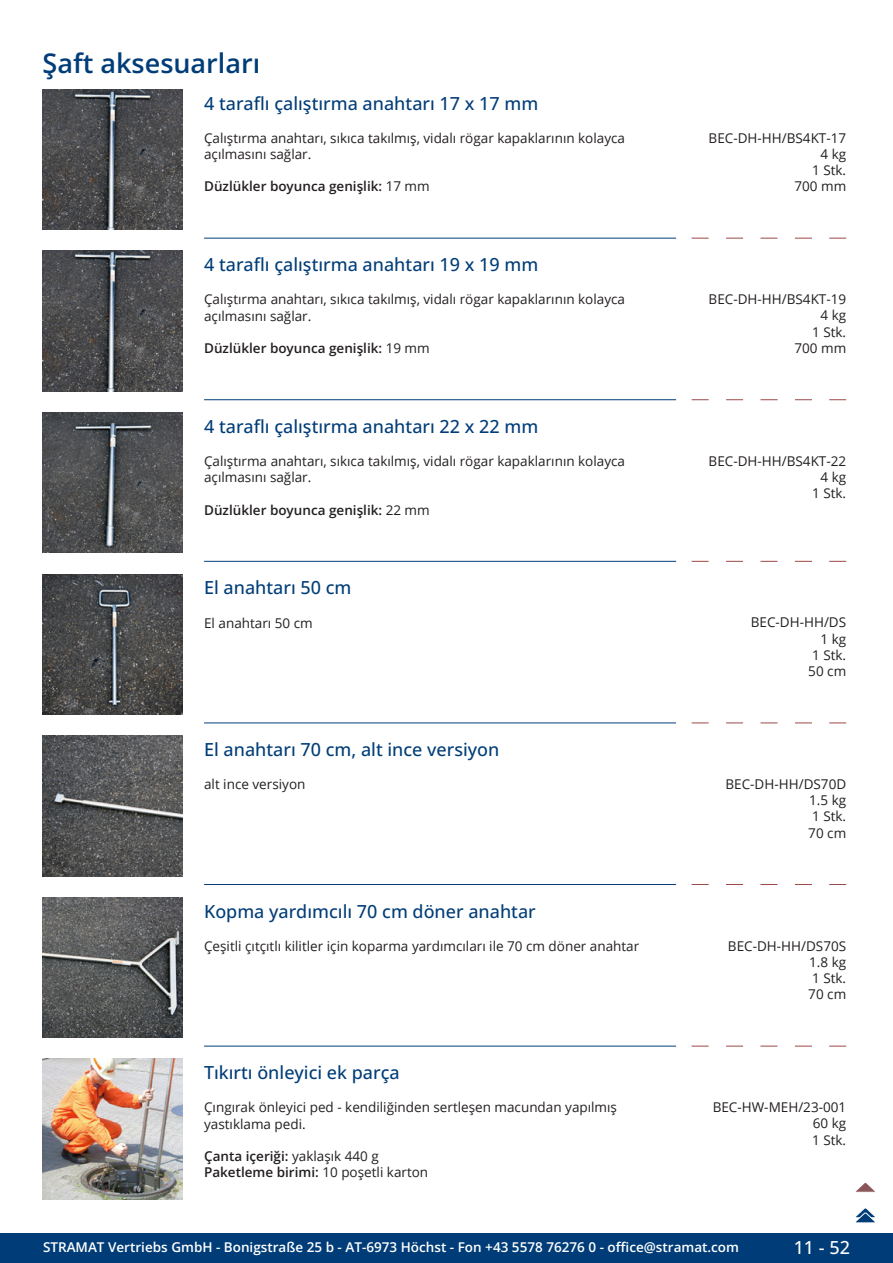
<style>
.page{position:relative;width:893px;height:1263px;background:#fff}
.page>*{position:absolute;margin:0;border:0;box-sizing:border-box;transform-origin:0 0}
.GruppeName{font:600 27px "Open Sans";color:#003d78}
.ArtikelName{font:500 18px "Open Sans";color:#003d78}
.t1{font:500 18px "Open Sans";color:#fff}
.Beschreibung{font:13.5px/16.2px "Open Sans";color:#231f20}
.ArtikelNummer{font:13.5px "Open Sans";color:#231f20}
.Beschreibung-2{font:600 13.5px/16.2px "Open Sans";color:#231f20}
.t2{font:600 13.5px "Open Sans";color:#fff}
.s1{font-weight:400}
</style>
<div class="page">
<div style="left:0;top:1233px;width:893px;height:30px;background:#003d78"></div>
<img style="left:43px;top:89px;width:140px;height:141px">
<img style="left:43px;top:251px;width:140px;height:140px">
<svg style="left:692px;top:238px;width:17px;height:1px"></svg>
<svg style="left:726px;top:238px;width:17px;height:1px"></svg>
<svg style="left:760px;top:238px;width:17px;height:1px"></svg>
<svg style="left:795px;top:238px;width:17px;height:1px"></svg>
<svg style="left:829px;top:238px;width:17px;height:1px"></svg>
<hr style="left:204px;top:238px;width:472px;height:1px;background:#003d78">
<img style="left:43px;top:412px;width:140px;height:141px">
<svg style="left:692px;top:399px;width:17px;height:1px"></svg>
<svg style="left:726px;top:399px;width:17px;height:1px"></svg>
<svg style="left:760px;top:399px;width:17px;height:1px"></svg>
<svg style="left:795px;top:399px;width:17px;height:1px"></svg>
<svg style="left:829px;top:399px;width:17px;height:1px"></svg>
<hr style="left:204px;top:399px;width:472px;height:1px;background:#003d78">
<img style="left:43px;top:574px;width:140px;height:140px">
<svg style="left:692px;top:561px;width:17px;height:1px"></svg>
<svg style="left:726px;top:561px;width:17px;height:1px"></svg>
<svg style="left:760px;top:561px;width:17px;height:1px"></svg>
<svg style="left:795px;top:561px;width:17px;height:1px"></svg>
<svg style="left:829px;top:561px;width:17px;height:1px"></svg>
<hr style="left:204px;top:561px;width:472px;height:1px;background:#003d78">
<img style="left:43px;top:736px;width:140px;height:140px">
<svg style="left:692px;top:723px;width:17px;height:1px"></svg>
<svg style="left:726px;top:723px;width:17px;height:1px"></svg>
<svg style="left:760px;top:723px;width:17px;height:1px"></svg>
<svg style="left:795px;top:723px;width:17px;height:1px"></svg>
<svg style="left:829px;top:723px;width:17px;height:1px"></svg>
<hr style="left:204px;top:723px;width:472px;height:1px;background:#003d78">
<img style="left:43px;top:897px;width:140px;height:140px">
<svg style="left:692px;top:884px;width:17px;height:1px"></svg>
<svg style="left:726px;top:884px;width:17px;height:1px"></svg>
<svg style="left:760px;top:884px;width:17px;height:1px"></svg>
<svg style="left:795px;top:884px;width:17px;height:1px"></svg>
<svg style="left:829px;top:884px;width:17px;height:1px"></svg>
<hr style="left:204px;top:884px;width:472px;height:1px;background:#003d78">
<img style="left:43px;top:1059px;width:140px;height:140px">
<svg style="left:692px;top:1046px;width:17px;height:1px"></svg>
<svg style="left:726px;top:1046px;width:17px;height:1px"></svg>
<svg style="left:760px;top:1046px;width:17px;height:1px"></svg>
<svg style="left:795px;top:1046px;width:17px;height:1px"></svg>
<svg style="left:829px;top:1046px;width:17px;height:1px"></svg>
<hr style="left:204px;top:1046px;width:472px;height:1px;background:#003d78">
<svg style="left:856px;top:1183px;width:19px;height:9px"></svg>
<svg style="left:855px;top:1208px;width:21px;height:15px"></svg>
<p class="GruppeName" style="left:43px;top:44px;width:219px">Şaft aksesuarları</p>
<p class="ArtikelName" style="left:204px;top:91px;width:336px">4 taraflı çalıştırma anahtarı 17 x 17 mm</p>
<p class="Beschreibung" style="left:204px;top:129px;width:422px">Çalıştırma anahtarı, sıkıca takılmış, vidalı rögar kapaklarının kolayca açılmasını sağlar.</p>
<p class="Beschreibung-2" style="left:204px;top:178px;width:227px">Düzlükler boyunca genişlik: <span class="s1">17 mm</span></p>
<p class="ArtikelName" style="left:204px;top:252px;width:336px">4 taraflı çalıştırma anahtarı 19 x 19 mm</p>
<p class="Beschreibung" style="left:204px;top:291px;width:422px">Çalıştırma anahtarı, sıkıca takılmış, vidalı rögar kapaklarının kolayca açılmasını sağlar.</p>
<p class="Beschreibung-2" style="left:204px;top:340px;width:227px">Düzlükler boyunca genişlik: <span class="s1">19 mm</span></p>
<p class="ArtikelName" style="left:204px;top:414px;width:336px">4 taraflı çalıştırma anahtarı 22 x 22 mm</p>
<p class="Beschreibung" style="left:204px;top:453px;width:422px">Çalıştırma anahtarı, sıkıca takılmış, vidalı rögar kapaklarının kolayca açılmasını sağlar.</p>
<p class="Beschreibung-2" style="left:204px;top:501px;width:227px">Düzlükler boyunca genişlik: <span class="s1">22 mm</span></p>
<p class="ArtikelNummer" style="left:709px;top:128px;width:139px">BEC-DH-HH/BS4KT-17</p>
<p class="ArtikelNummer" style="left:820px;top:145px;width:27px">4 kg</p>
<p class="ArtikelNummer" style="left:812px;top:161px;width:36px">1 Stk.</p>
<p class="ArtikelNummer" style="left:794px;top:177px;width:53px">700 mm</p>
<p class="ArtikelNummer" style="left:709px;top:290px;width:139px">BEC-DH-HH/BS4KT-19</p>
<p class="ArtikelNummer" style="left:820px;top:306px;width:27px">4 kg</p>
<p class="ArtikelNummer" style="left:812px;top:322px;width:36px">1 Stk.</p>
<p class="ArtikelNummer" style="left:794px;top:339px;width:53px">700 mm</p>
<p class="ArtikelNummer" style="left:709px;top:452px;width:139px">BEC-DH-HH/BS4KT-22</p>
<p class="ArtikelNummer" style="left:820px;top:468px;width:27px">4 kg</p>
<p class="ArtikelNummer" style="left:812px;top:484px;width:36px">1 Stk.</p>
<p class="ArtikelName" style="left:204px;top:575px;width:149px">El anahtarı 50 cm</p>
<p class="Beschreibung" style="left:204px;top:614px;width:110px">El anahtarı 50 cm</p>
<p class="ArtikelNummer" style="left:751px;top:613px;width:97px">BEC-DH-HH/DS</p>
<p class="ArtikelNummer" style="left:820px;top:629px;width:27px">1 kg</p>
<p class="ArtikelNummer" style="left:812px;top:646px;width:36px">1 Stk.</p>
<p class="ArtikelNummer" style="left:808px;top:662px;width:39px">50 cm</p>
<p class="ArtikelName" style="left:204px;top:737px;width:297px">El anahtarı 70 cm, alt ince versiyon</p>
<p class="Beschreibung" style="left:204px;top:776px;width:103px">alt ince versiyon</p>
<p class="ArtikelNummer" style="left:725px;top:775px;width:122px">BEC-DH-HH/DS70D</p>
<p class="ArtikelNummer" style="left:809px;top:791px;width:39px">1.5 kg</p>
<p class="ArtikelNummer" style="left:812px;top:807px;width:36px">1 Stk.</p>
<p class="ArtikelNummer" style="left:808px;top:823px;width:39px">70 cm</p>
<p class="ArtikelName" style="left:204px;top:899px;width:333px">Kopma yardımcılı 70 cm döner anahtar</p>
<p class="Beschreibung" style="left:204px;top:937px;width:437px">Çeşitli çıtçıtlı kilitler için koparma yardımcıları ile 70 cm döner anahtar</p>
<p class="ArtikelNummer" style="left:728px;top:936px;width:120px">BEC-DH-HH/DS70S</p>
<p class="ArtikelNummer" style="left:809px;top:953px;width:39px">1.8 kg</p>
<p class="ArtikelNummer" style="left:812px;top:969px;width:36px">1 Stk.</p>
<p class="ArtikelNummer" style="left:808px;top:985px;width:39px">70 cm</p>
<p class="ArtikelName" style="left:204px;top:1060px;width:197px">Tıkırtı önleyici ek parça</p>
<p class="Beschreibung" style="left:204px;top:1099px;width:414px">Çıngırak önleyici ped - kendiliğinden sertleşen macundan yapılmış yastıklama pedi.</p>
<p class="Beschreibung-2" style="left:204px;top:1147px;width:226px">Çanta içeriği: <span class="s1">yaklaşık 440 g<br></span>Paketleme birimi: <span class="s1">10 poşetli karton</span></p>
<p class="ArtikelNummer" style="left:713px;top:1098px;width:135px">BEC-HW-MEH/23-001</p>
<p class="ArtikelNummer" style="left:813px;top:1114px;width:35px">60 kg</p>
<p class="ArtikelNummer" style="left:812px;top:1130px;width:36px">1 Stk.</p>
<p class="t2" style="left:43px;top:1238px;width:698px">STRAMAT Vertriebs GmbH - Bonigstraße 25 b - AT-6973 Höchst - Fon +43 5578 76276 0 - office@stramat.com</p>
<h2 class="t1" style="left:794px;top:1234px;width:58px">11 - 52</h2>
</div>
